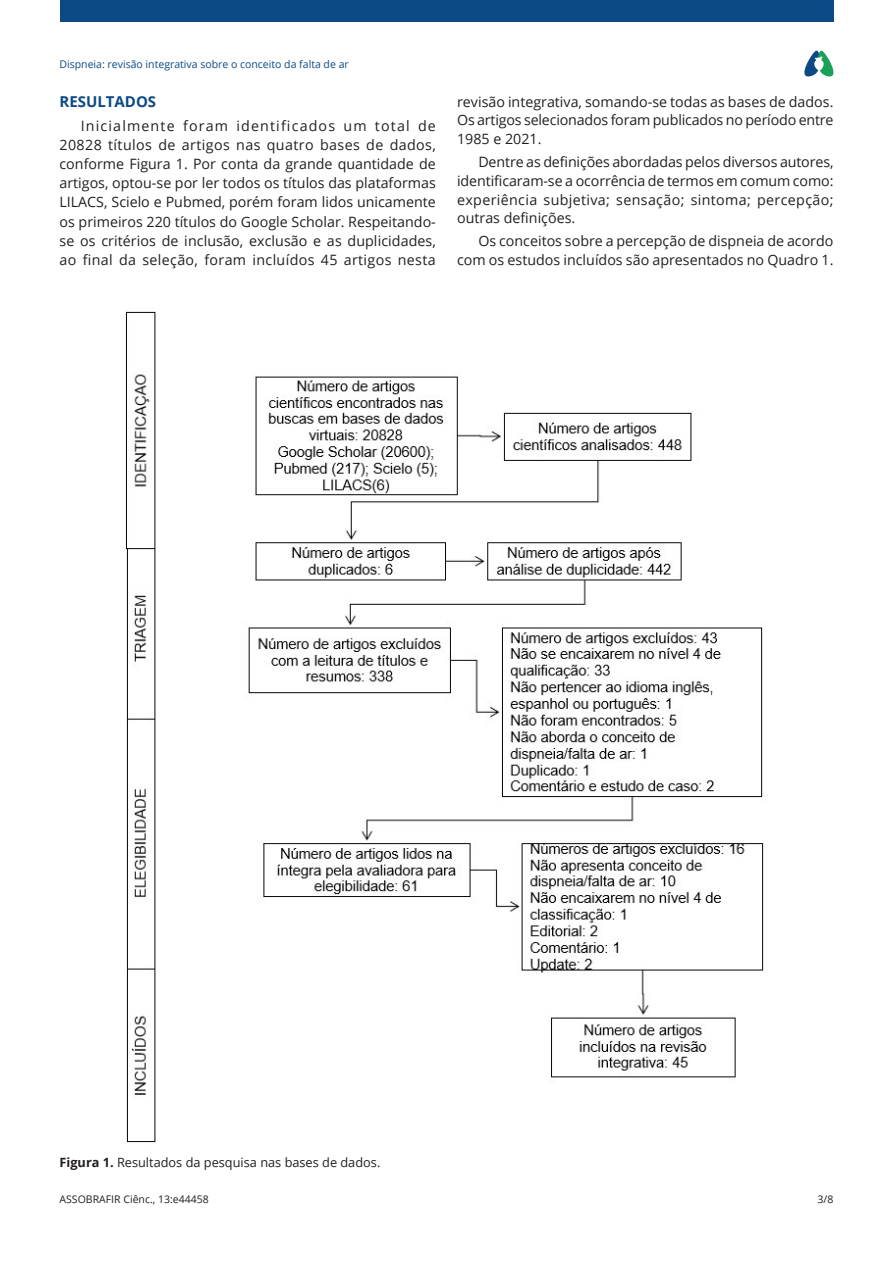
<style>
.page{position:relative;width:893px;height:1263px;background:#fff}
.page>*{position:absolute;margin:0;border:0;box-sizing:border-box;transform-origin:0 0}
.Heading1{font:700 15px "Open Sans";color:#0b4a85}
.Paragraph{font:14.25px/19.2px "Open Sans";color:#231f20;text-align:justify}
.FigureCaption{font:12.75px "Open Sans";color:#231f20}
.t1{font:10.5px "Open Sans";color:#0b4a85}
.t2{font:10.5px "Open Sans";color:#231f20}
.s1{font-weight:700}
</style>
<div class="page">
<div style="left:60px;top:0;width:773px;height:21px;background:#0b4a85"></div>
<svg style="left:804px;top:51px;width:29px;height:26px"></svg>
<img style="left:125px;top:311px;width:639px;height:832px">
<p class="t1" style="left:60px;top:57px;width:291px">Dispneia: revisão integrativa sobre o conceito da falta de ar</p>
<p class="Heading1" style="left:60px;top:91px;width:98px">RESULTADOS</p>
<p class="Paragraph" style="left:60px;top:115px;width:378px;text-indent:21px">Inicialmente foram identificados um total de 20828 títulos de artigos nas quatro bases de dados, conforme Figura 1. Por conta da grande quantidade de artigos, optou-se por ler todos os títulos das plataformas LILACS, Scielo e Pubmed, porém foram lidos unicamente os primeiros 220 títulos do Google Scholar. Respeitando&shy;se os critérios de inclusão, exclusão e as duplicidades, ao final da seleção, foram incluídos 45 artigos nesta</p>
<p class="Paragraph" style="left:457px;top:92px;width:378px;line-height:18.8px">revisão integrativa, somando-se todas as bases de dados.<br>Os artigos selecionados foram publicados no período entre 1985 e 2021.</p>
<p class="Paragraph" style="left:457px;top:152px;width:378px;line-height:18.8px;text-indent:21px">Dentre as definições abordadas pelos diversos autores, identificaram-se a ocorrência de termos em comum como: experiência subjetiva; sensação; sintoma; percepção; outras definições.</p>
<p class="Paragraph" style="left:457px;top:231px;width:378px;line-height:18.8px;text-align:right">Os conceitos sobre a percepção de dispneia de acordo com os estudos incluídos são apresentados no Quadro 1.</p>
<p class="FigureCaption" style="left:60px;top:1154px;width:322px"><span class="s1">Figura 1.</span> Resultados da pesquisa nas bases de dados.</p>
<p class="t2" style="left:60px;top:1192px;width:151px">ASSOBRAFIR Ciênc., 13:e44458</p>
<p class="t2" style="left:818px;top:1192px;width:17px">3/8</p>
</div>
